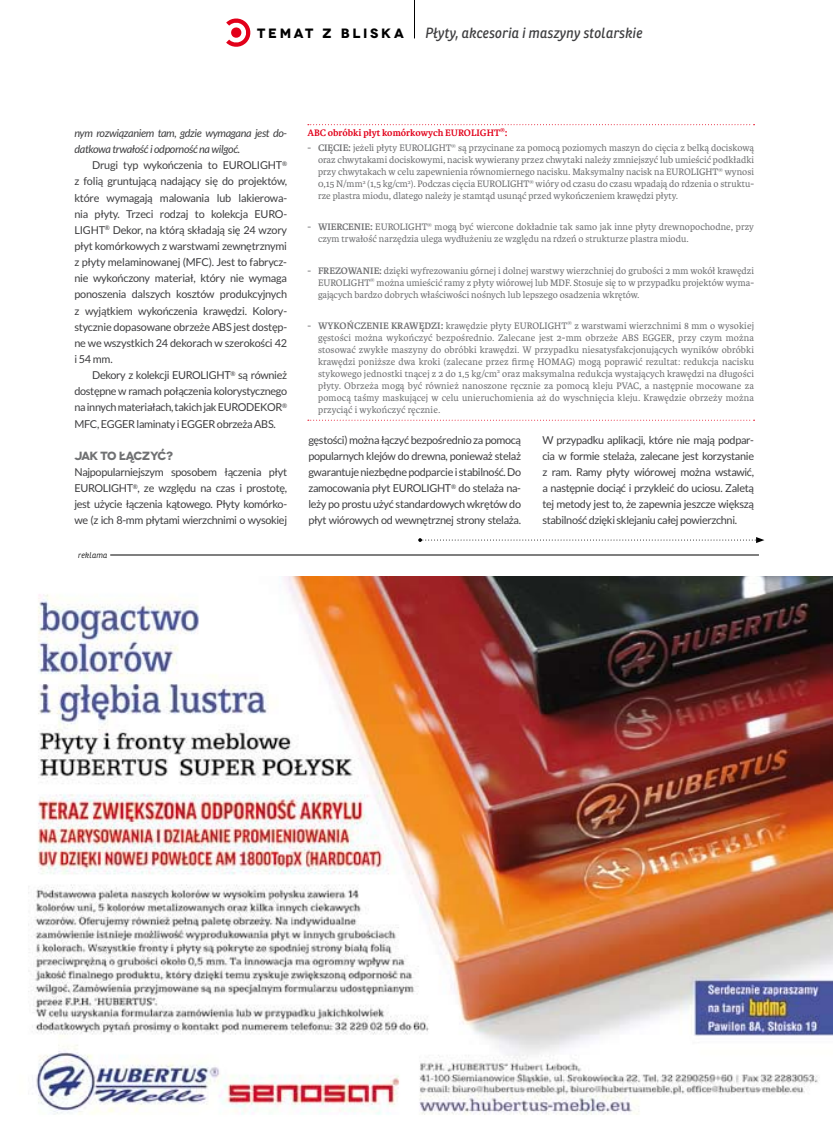
<style>
.page{position:relative;width:833px;height:1134px;background:#fff}
.page>*{position:absolute;margin:0;border:0;box-sizing:border-box;transform-origin:0 0}
.t1{font:italic 14.38px "Ronnia";letter-spacing:.01em;color:#3e3e40;scale:.93 1}
.t2{font:700 13.5px "Novecentowide";letter-spacing:.2em;color:#000}
.t3{font:700 11.88px "Novecentowide";letter-spacing:-.045em;color:#707173}
.t4{font:10.88px/16.1px "Lato";letter-spacing:-.03em;color:#3e3e40;text-align:justify}
.t5{font:italic 10.88px/16.1px "Lato";letter-spacing:-.03em;color:#3e3e40}
.t6{font:10px/12px "Karmina";color:#707173;text-align:justify}
.t7{font:700 10px "Karmina";color:#e2001a}
.t8{font:italic 300 8.12px "Ronnia";letter-spacing:.01em;color:#000}
.s1{font-weight:700}
</style>
<div class="page">
<hr style="left:414px;top:0;width:1px;height:38px;background:#000">
<svg style="left:226px;top:18px;width:25px;height:29px"></svg>
<hr style="left:110px;top:555px;width:649px;height:1px;background:#000">
<svg style="left:308px;top:124px;width:446px;height:1px"></svg>
<svg style="left:308px;top:420px;width:446px;height:1px"></svg>
<svg style="left:418px;top:537px;width:346px;height:6px"></svg>
<img style="left:28px;top:576px;width:805px;height:539px">
<h2 class="t2" style="left:257px;top:26px;width:148px">TEMAT Z BLISKA</h2>
<h1 class="t1" style="left:425px;top:28px;width:235px">Płyty, akcesoria i maszyny stolarskie</h1>
<p class="t5" style="left:74px;top:126px;width:214px">nym rozwiązaniem tam, gdzie wymagana jest do&shy;datkowa trwałość i odporność na wilgoć.</p>
<p class="t4" style="left:74px;top:158px;width:214px;text-indent:18px">Drugi typ wykończenia to EUROLIGHT<sup>® </sup>z folią gruntującą nadający się do projektów, które wymagają malowania lub lakierowa&shy;nia płyty. Trzeci rodzaj to kolekcja EURO-LIGHT<sup>®</sup> Dekor, na którą składają się 24 wzory płyt komórkowych z warstwami zewnętrznymi z płyty melaminowanej (MFC). Jest to fabrycz&shy;nie wykończony materiał, który nie wymaga ponoszenia dalszych kosztów produkcyjnych z wyjątkiem wykończenia krawędzi. Kolory&shy;stycznie dopasowane obrzeże ABS jest dostęp&shy;ne we wszystkich 24 dekorach w szerokości 42 i 54 mm.</p>
<p class="t4" style="left:74px;top:368px;width:214px;text-indent:18px">Dekory z kolekcji EUROLIGHT<sup>®</sup> są również dostępne w ramach połączenia kolorystycznego na innych materiałach, takich jak EURODEKOR<sup>® </sup>MFC, EGGER laminaty i EGGER obrzeża ABS.</p>
<p class="t3" style="left:74px;top:449px;width:100px">JAK TO ŁĄCZYĆ?</p>
<p class="t4" style="left:74px;top:465px;width:214px">Najpopularniejszym sposobem łączenia płyt EUROLIGHT<sup>®</sup>, ze względu na czas i prostotę, jest użycie łączenia kątowego. Płyty komórko&shy;we (z ich 8-mm płytami wierzchnimi o wysokiej</p>
<p class="t8" style="left:78px;top:552px;width:31px">reklama</p>
<p class="t7" style="left:307px;top:129px;width:201px">ABC obróbki płyt komórkowych EUROLIGHT<sup>®</sup>:</p>
<p class="t6" style="left:318px;top:143px;width:437px;text-indent:-11px">- <span class="s1">CIĘCIE:</span> jeżeli płyty EUROLIGHT<sup>®</sup> są przycinane za pomocą poziomych maszyn do cięcia z belką dociskową oraz chwytakami dociskowymi, nacisk wywierany przez chwytaki należy zmniejszyć lub umieścić podkładki przy chwytakach w celu zapewnienia równomiernego nacisku. Maksymalny nacisk na EUROLIGHT<sup>®</sup> wynosi 0,15 N/mm<sup>2</sup> (1,5 kg/cm<sup>2</sup>). Podczas cięcia EUROLIGHT<sup>®</sup> wióry od czasu do czasu wpadają do rdzenia o struktu&shy;rze plastra miodu, dlatego należy je stamtąd usunąć przed wykończeniem krawędzi płyty.</p>
<p class="t6" style="left:318px;top:222px;width:437px;text-indent:-11px">- <span class="s1">WIERCENIE:</span> EUROLIGHT<sup>®</sup> mogą być wiercone dokładnie tak samo jak inne płyty drewnopochodne, przy czym trwałość narzędzia ulega wydłużeniu ze względu na rdzeń o strukturze plastra miodu.</p>
<p class="t6" style="left:318px;top:265px;width:437px;text-indent:-11px">- <span class="s1">FREZOWANIE:</span> dzięki wyfrezowaniu górnej i dolnej warstwy wierzchniej do grubości 2 mm wokół krawędzi EUROLIGHT<sup>®</sup> można umieścić ramy z płyty wiórowej lub MDF. Stosuje się to w przypadku projektów wyma&shy;gających bardzo dobrych właściwości nośnych lub lepszego osadzenia wkrętów.</p>
<p class="t6" style="left:318px;top:320px;width:437px;text-indent:-11px">- <span class="s1">WYKOŃCZENIE KRAWĘDZI:</span> krawędzie płyty EUROLIGHT<sup>®</sup> z warstwami wierzchnimi 8 mm o wysokiej gęstości można wykończyć bezpośrednio. Zalecane jest 2-mm obrzeże ABS EGGER, przy czym można stosować zwykłe maszyny do obróbki krawędzi. W przypadku niesatysfakcjonujących wyników obróbki krawędzi poniższe dwa kroki (zalecane przez firmę HOMAG) mogą poprawić rezultat: redukcja nacisku stykowego jednostki tnącej z 2 do 1,5 kg/cm<sup>2</sup> oraz maksymalna redukcja wystających krawędzi na długości płyty. Obrzeża mogą być również nanoszone ręcznie za pomocą kleju PVAC, a następnie mocowane za pomocą taśmy maskującej w celu unieruchomienia aż do wyschnięcia kleju. Krawędzie obrzeży można przyciąć i wykończyć ręcznie.</p>
<p class="t4" style="left:308px;top:433px;width:214px">gęstości) można łączyć bezpośrednio za pomocą popularnych klejów do drewna, ponieważ stelaż gwarantuje niezbędne podparcie i stabilność. Do zamocowania płyt EUROLIGHT<sup>®</sup> do stelaża na&shy;leży po prostu użyć standardowych wkrętów do płyt wiórowych od wewnętrznej strony stelaża.</p>
<p class="t4" style="left:542px;top:433px;width:213px">W przypadku aplikacji, które nie mają podpar&shy;cia w formie stelaża, zalecane jest korzystanie z ram. Ramy płyty wiórowej można wstawić, a następnie dociąć i przykleić do uciosu. Zaletą tej metody jest to, że zapewnia jeszcze większą stabilność dzięki sklejaniu całej powierzchni.</p>
</div>
